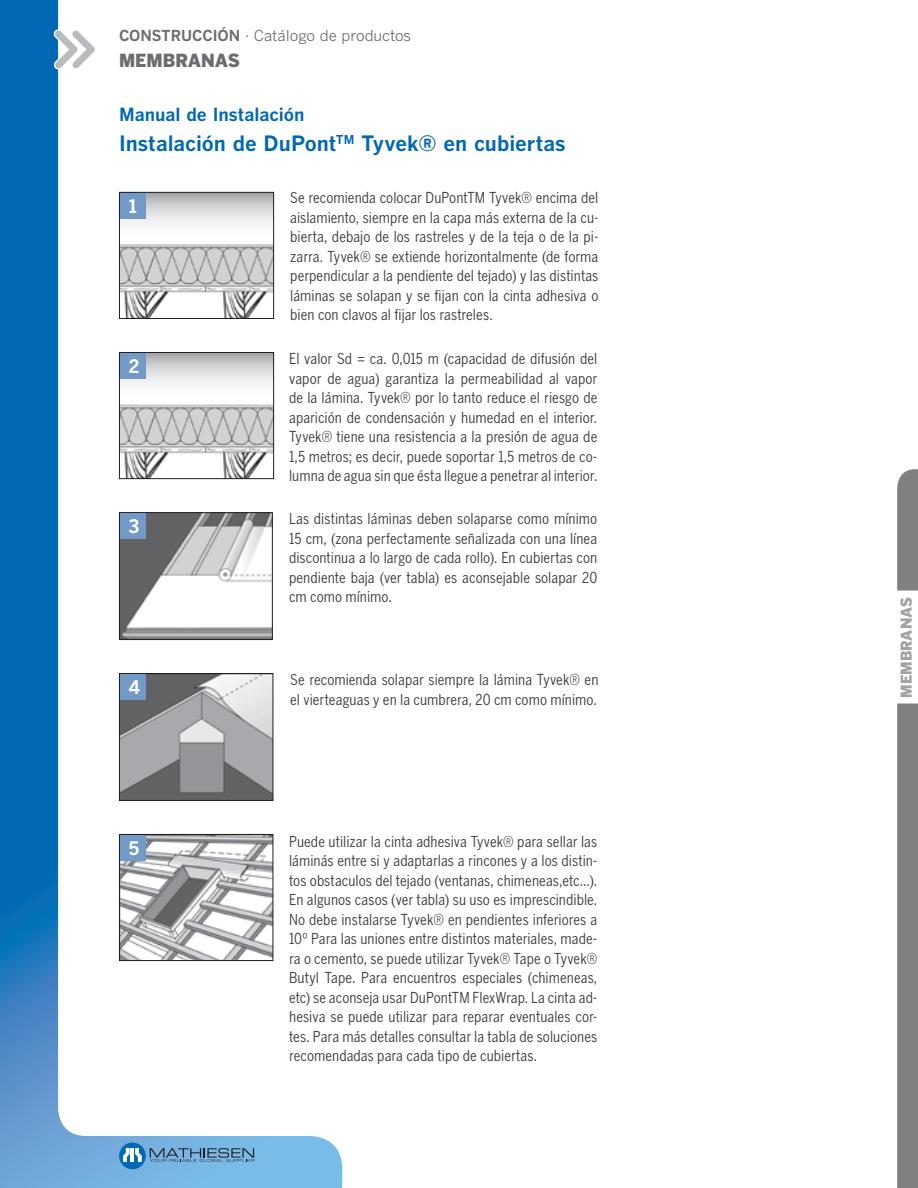
<style>
.page{position:relative;width:918px;height:1188px;background:#fff}
.page>*{position:absolute;margin:0;border:0;box-sizing:border-box;transform-origin:0 0}
.t1{font:700 21px "Benton Gothic";letter-spacing:-.005em;color:#0168b3}
.t2{font:700 18.45px "Benton Gothic";color:#fff}
.t3{font:700 18px "Benton Gothic";color:#0168b3}
.t4{font:900 18px "Benton Gothic";color:#6c6d70}
.t5{font:condensed 15px/19.5px "Benton Gothic";color:#3e3e3f;text-align:justify}
.t6{font:15px "Benton Gothic";color:#6c6d70}
.t7{font:900 15px "Benton Gothic";letter-spacing:-.005em;color:#a3a3a7}
.s1{font-weight:700}
</style>
<div class="page">
<svg style="left:0;top:0;width:342px;height:1188px"></svg>
<svg style="left:150px;top:1148px;width:104px;height:14px"></svg>
<div style="left:119px;top:1143px;width:27px;height:26px;background:#0168b3;border-radius:50%"></div>
<svg style="left:123px;top:1148px;width:19px;height:14px"></svg>
<hr style="left:130px;top:1148px;width:4px;height:14px;background:#fff">
<svg style="left:897px;top:469px;width:21px;height:122px;background:#848487"></svg>
<div style="left:897px;top:703px;width:21px;height:485px;background:#808083"></div>
<svg style="left:53px;top:29px;width:44px;height:41px"></svg>
<img style="left:121px;top:194px;width:151px;height:123px">
<div style="left:119px;top:192px;width:155px;height:127px;border:1px solid #231f20"></div>
<div style="left:120px;top:193px;width:25px;height:25px;background:#719ac7"></div>
<img style="left:121px;top:514px;width:150px;height:124px">
<div style="left:119px;top:512px;width:154px;height:128px;border:1px solid #231f20"></div>
<div style="left:120px;top:513px;width:25px;height:26px;background:#719ac7"></div>
<img style="left:121px;top:675px;width:150px;height:124px">
<div style="left:119px;top:673px;width:154px;height:128px;border:1px solid #231f20"></div>
<div style="left:120px;top:674px;width:25px;height:26px;background:#719ac7"></div>
<img style="left:121px;top:836px;width:150px;height:123px">
<div style="left:119px;top:834px;width:154px;height:127px;border:1px solid #231f20"></div>
<div style="left:120px;top:835px;width:25px;height:25px;background:#719ac7"></div>
<img style="left:121px;top:354px;width:151px;height:123px">
<div style="left:119px;top:352px;width:155px;height:127px;border:1px solid #231f20"></div>
<div style="left:120px;top:353px;width:25px;height:26px;background:#719ac7"></div>
<p class="t6" style="left:119px;top:26px;width:294px"><span class="s1">CONSTRUCCIÓN</span> · Catálogo de productos</p>
<p class="t4" style="left:119px;top:49px;width:122px">MEMBRANAS</p>
<p class="t3" style="left:119px;top:103px;width:187px">Manual de Instalación</p>
<h1 class="t1" style="left:119px;top:131px;width:448px">Instalación de DuPont<sup>TM</sup> Tyvek® en cubiertas</h1>
<p class="t5" style="left:290px;top:188px;width:310px">Se recomienda colocar DuPontTM Tyvek® encima del aislamiento, siempre en la capa más externa de la cu&shy;bierta, debajo de los rastreles y de la teja o de la pi&shy;zarra. Tyvek® se extiende horizontalmente (de forma perpendicular a la pendiente del tejado) y las distintas láminas se solapan y se fijan con la cinta adhesiva o bien con clavos al fijar los rastreles.</p>
<p class="t2" style="left:128px;top:195px;width:10px">1</p>
<p class="t2" style="left:128px;top:355px;width:13px">2</p>
<p class="t2" style="left:128px;top:515px;width:12px">3</p>
<p class="t2" style="left:128px;top:676px;width:13px">4</p>
<p class="t2" style="left:128px;top:837px;width:13px">5</p>
<p class="t5" style="left:289px;top:349px;width:310px">El valor Sd = ca. 0,015 m (capacidad de difusión del vapor de agua) garantiza la permeabilidad al vapor de la lámina. Tyvek® por lo tanto reduce el riesgo de aparición de condensación y humedad en el interior.<br>Tyvek® tiene una resistencia a la presión de agua de 1,5 metros; es decir, puede soportar 1,5 metros de co&shy;lumna de agua sin que ésta llegue a penetrar al interior.</p>
<p class="t5" style="left:289px;top:509px;width:310px">Las distintas láminas deben solaparse como mínimo 15 cm, (zona perfectamente señalizada con una línea discontinua a lo largo de cada rollo). En cubiertas con pendiente baja (ver tabla) es aconsejable solapar 20 cm como mínimo.</p>
<p class="t5" style="left:290px;top:670px;width:310px">Se recomienda solapar siempre la lámina Tyvek® en el vierteaguas y en la cumbrera, 20 cm como mínimo.</p>
<p class="t5" style="left:289px;top:832px;width:310px">Puede utilizar la cinta adhesiva Tyvek® para sellar las láminás entre si y adaptarlas a rincones y a los distin&shy;tos obstaculos del tejado (ventanas, chimeneas,etc...).<br>En algunos casos (ver tabla) su uso es imprescindible.<br>No debe instalarse Tyvek® en pendientes inferiores a 10º Para las uniones entre distintos materiales, made&shy;ra o cemento, se puede utilizar Tyvek® Tape o Tyvek® Butyl Tape. Para encuentros especiales (chimeneas, etc) se aconseja usar DuPontTM FlexWrap. La cinta ad&shy;hesiva se puede utilizar para reparar eventuales cor&shy;tes. Para más detalles consultar la tabla de soluciones recomendadas para cada tipo de cubiertas.</p>
<p class="t7" style="left:897px;top:698px;width:102px;rotate:-90deg">MEMBRANAS</p>
</div>
